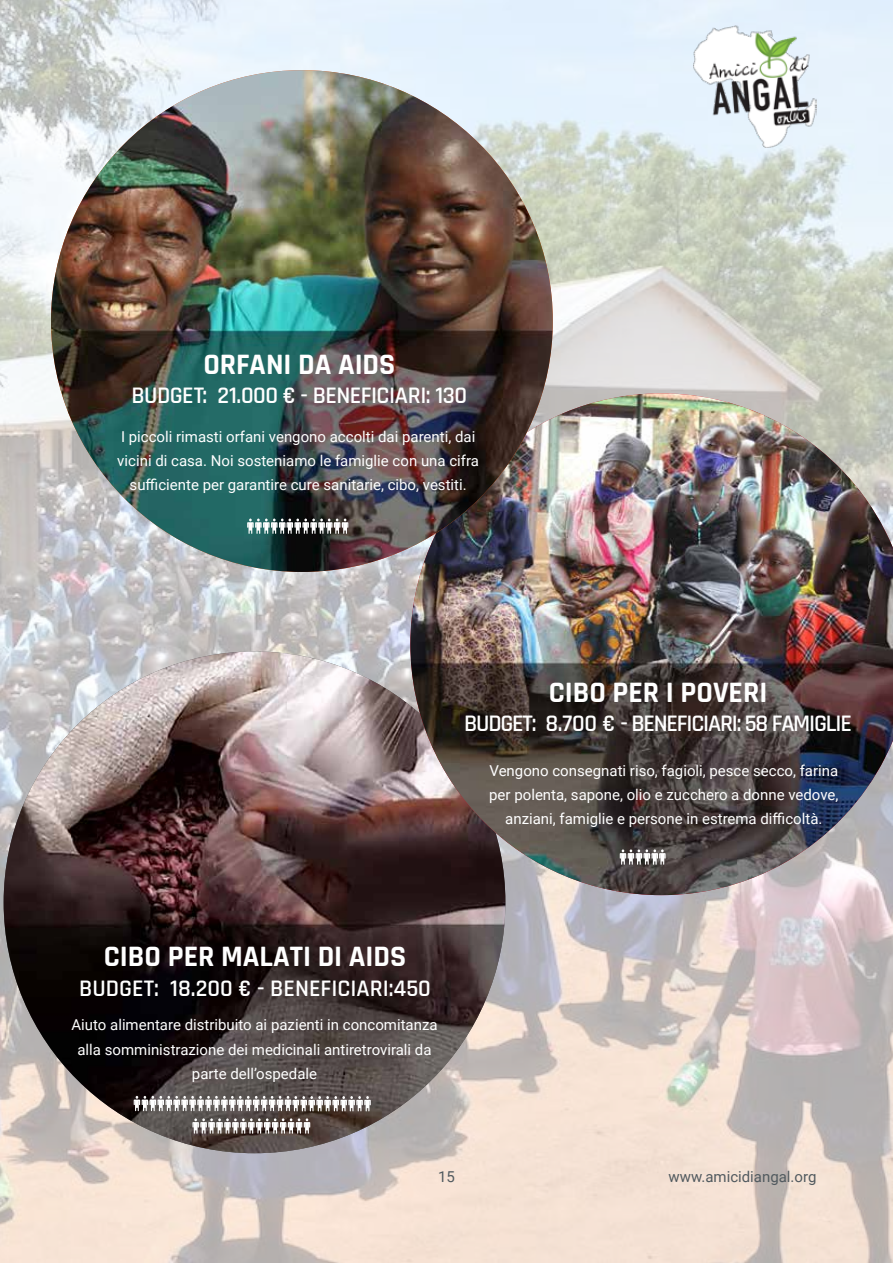
<style>
.page{position:relative;width:893px;height:1263px;background:#fff}
.page>*{position:absolute;margin:0;border:0;box-sizing:border-box;transform-origin:0 0}
.t1{font:700 30px "Rajdhani";color:#fff}
.t2{font:600 24px "Rajdhani";letter-spacing:-.05em;color:#fff}
.t3{font:600 24px "Rajdhani";letter-spacing:-.02em;color:#fff}
.t4{font:600 24px "Rajdhani";color:#fff}
.t5{font:15px/24px "Roboto";color:#fff;text-align:center}
.t6{font:15px "Roboto";color:#515a5f}
</style>
<div class="page">
<img style="left:0;top:0;width:893px;height:1263px">
<img style="left:693px;top:26px;width:124px;height:122px">
<img style="left:4px;top:651px;width:501px;height:502px;border-radius:251px">
<img style="left:410px;top:393px;width:483px;height:502px">
<img style="left:51px;top:70px;width:502px;height:502px;border-radius:251px">
<svg style="left:620px;top:849px;width:46px;height:16px"></svg>
<svg style="left:192px;top:1118px;width:118px;height:16px"></svg>
<svg style="left:134px;top:1096px;width:237px;height:15px"></svg>
<svg style="left:247px;top:518px;width:101px;height:16px"></svg>
<h1 class="t1" style="left:203px;top:346px;width:193px">ORFANI DA AIDS</h1>
<h2 class="t3" style="left:132px;top:380px;width:337px">BUDGET: 21.000 € - BENEFICIARI: 130</h2>
<p class="t5" style="left:117px;top:424px;width:363px">I piccoli rimasti orfani vengono accolti dai parenti, dai vicini di casa. Noi sosteniamo le famiglie con una cifra sufficiente per garantire cure sanitarie, cibo, vestiti.</p>
<h1 class="t1" style="left:549px;top:674px;width:220px">CIBO PER I POVERI</h1>
<h2 class="t2" style="left:464px;top:708px;width:389px">BUDGET: 8.700 € - BENEFICIARI: 58 FAMIGLIE</h2>
<h1 class="t1" style="left:104px;top:938px;width:304px">CIBO PER MALATI DI AIDS</h1>
<h2 class="t4" style="left:79px;top:973px;width:353px">BUDGET: 18.200 € - BENEFICIARI:450</h2>
<p class="t5" style="left:71px;top:1012px;width:368px">Aiuto alimentare distribuito ai pazienti in concomitanza alla somministrazione dei medicinali antiretrovirali da parte dell’ospedale</p>
<p class="t5" style="left:489px;top:758px;width:351px">Vengono consegnati riso, fagioli, pesce secco, farina per polenta, sapone, olio e zucchero a donne vedove, anziani, famiglie e persone in estrema difficoltà.</p>
<p class="t6" style="left:438px;top:1166px;width:18px">15</p>
<p class="t6" style="left:668px;top:1166px;width:149px">www.amicidiangal.org</p>
</div>
